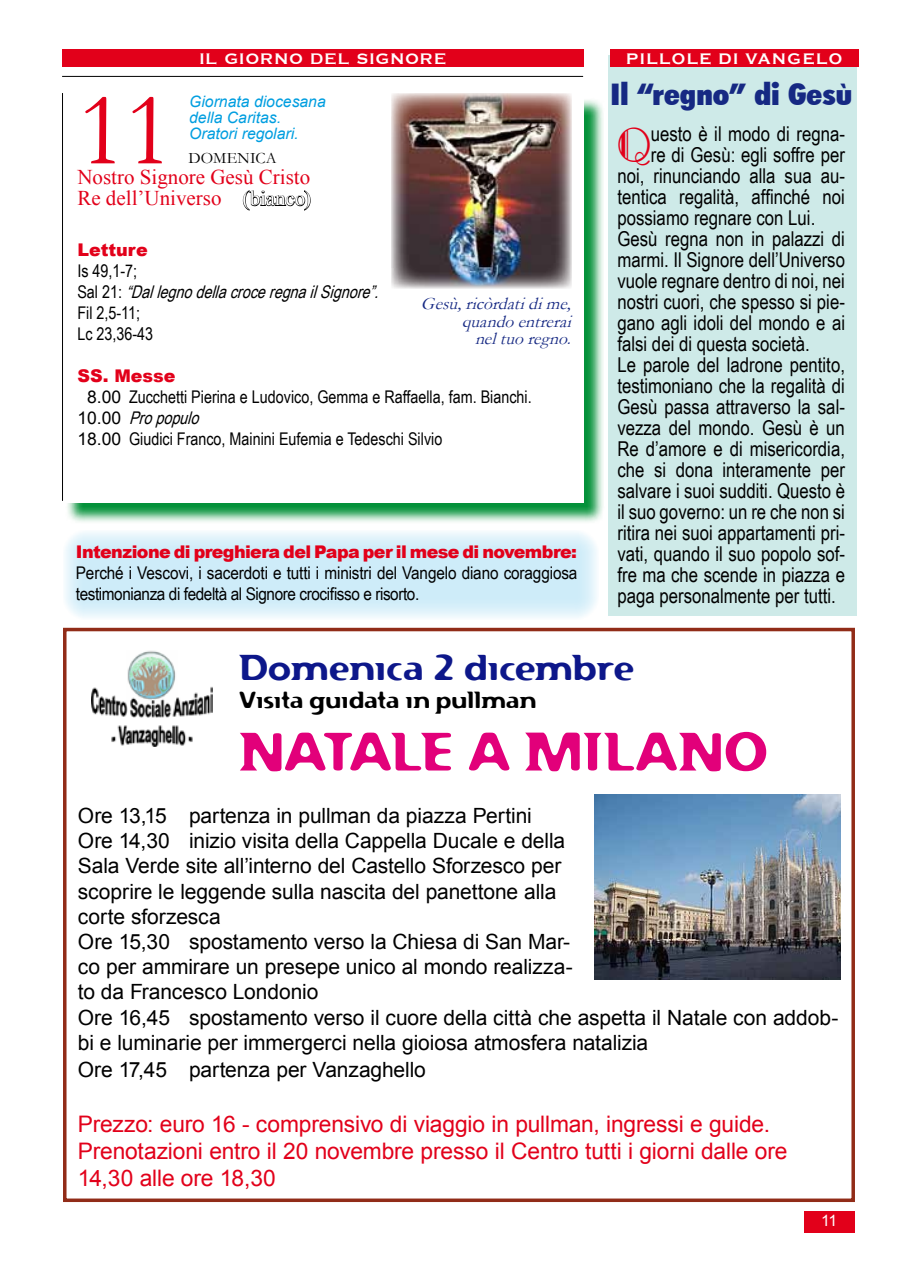
<style>
.page{position:relative;width:918px;height:1275px;background:#fff}
.page>*{position:absolute;margin:0;border:0;box-sizing:border-box;transform-origin:0 0}
.t1{font:105px "Garamond";color:#e2001a}
.t2{font:52.5px "Flexure";letter-spacing:-.02em;color:#e2007a}
.t3{font:43.4px "Galleria Plain";color:#e2001a;scale:.87 1}
.t4{font:35px "Flexure";letter-spacing:-.02em;color:#0d178a}
.t5{font:900 condensed 29.75px "Futura BT";color:#162983;scale:1.12 1}
.t6{font:22.75px/27.3px "Arial";letter-spacing:-.005em;color:#e2001a}
.t7{font:22.75px "Flexure";letter-spacing:-.02em;color:#000}
.t8{font:21px/25.2px "Arial";letter-spacing:-.005em;color:#000}
.t9{font:21px/21px "Times New Roman";color:#e2001a}
.t10{font:20.47px "Arial Narrow";color:#000}
.t11{font:17.5px/21px "Arial Narrow";letter-spacing:-.01em;color:#000}
.t12{font:17.5px/21px "Arial Narrow";letter-spacing:-.01em;color:#000;scale:1.07 1}
.t13{font:900 17.5px "Arial";letter-spacing:-.035em;color:#e2001a}
.t14{font:italic 17.5px/17.5px "Garamond";color:#162983;text-align:right}
.t15{font:900 17.5px "Arial";color:#e2001a}
.t16{font:15.92px "Garamond";letter-spacing:.005em;color:#000}
.t17{font:italic 15.75px/15.9px "Arial";color:#009ee0}
.t18{font:700 15.75px "Copperplate";letter-spacing:.1em;color:#fff}
.t19{font:700 15.75px "Copperplate Gothic";letter-spacing:.1em;color:#fff}
.t20{font:15.75px "Arial";color:#fff}
.s1{color:#fff}
.s2{font-style:italic}
.s3{font-family:"Arial";color:#fff}
.s4{font-family:"Arial"}
</style>
<div class="page">
<div style="left:63px;top:50px;width:520px;height:17px;background:#e2001a"></div>
<hr style="left:62px;top:76px;width:521px;height:1px;background:#000">
<svg style="left:67px;top:100px;width:536px;height:422px;background:#74c292"></svg>
<div style="left:63px;top:95px;width:520px;height:407px;background:#fff"></div>
<svg style="left:242px;top:190px;width:69px;height:21px"></svg>
<hr style="left:62px;top:93px;width:1px;height:408px;background:#000">
<div style="left:804px;top:1211px;width:50px;height:21px;background:#e2001a"></div>
<svg style="left:65px;top:532px;width:532px;height:86px;background:#d5eef9"></svg>
<div style="left:608px;top:55px;width:248px;height:560px;background:#ceeae8"></div>
<div style="left:610px;top:50px;width:248px;height:17px;background:#e2001a"></div>
<div style="left:63px;top:628px;width:792px;height:574px;border:4px solid #912c18"></div>
<img style="left:92px;top:651px;width:120px;height:95px">
<img style="left:594px;top:795px;width:246px;height:184px">
<img style="left:391px;top:93px;width:181px;height:195px">
<p class="t18" style="left:200px;top:50px;width:248px">IL GIORNO DEL SIGNORE</p>
<p class="t17" style="left:189px;top:94px;width:138px">Giornata diocesana della Caritas.<br>Oratori regolari.</p>
<h1 class="t1" style="left:77px;top:60px;width:98px">11</h1>
<p class="t16" style="left:189px;top:148px;width:90px">DOMENICA</p>
<p class="t9" style="left:77px;top:167px;width:235px">Nostro Signore Gesù Cristo<br>Re dell’Universo <span class="s1">(bianco)</span></p>
<p class="t15" style="left:77px;top:237px;width:72px">Letture</p>
<p class="t11" style="left:77px;top:260px;width:309px">Is 49,1-7;<br>S a l 2 1 : <span class="s2">“DallegnodellacroceregnailSignore”.<br></span>Fil 2,5-11;<br>Lc 23,36-43</p>
<p class="t13" style="left:77px;top:363px;width:100px">SS. Messe</p>
<p class="t11" style="left:77px;top:386px;width:456px"><span class="s3">1</span><span class="s4">8.00</span> Zucchetti Pierina e Ludovico, Gemma e Raffaella, fam. Bianchi.<br><span class="s4">1 0 . 0 0</span> <span class="s2">Propopulo<br></span><span class="s4">18.00</span> Giudici Franco, Mainini Eufemia e Tedeschi Silvio</p>
<p class="t14" style="left:421px;top:294px;width:157px">Gesù,ricòrdatidime, quandoentrerai neltuoregno.</p>
<p class="t13" style="left:76px;top:539px;width:502px">Intenzione di preghiera del Papa per il mese di novembre:</p>
<p class="t12" style="left:76px;top:562px;width:470px">Perché i Vescovi, i sacerdoti e tutti i ministri del Vangelo diano coraggiosa testimonianza di fedeltà al Signore crocifisso e risorto.</p>
<p class="t19" style="left:626px;top:50px;width:218px">PILLOLE DI VANGELO</p>
<h3 class="t5" style="left:610px;top:76px;width:217px">Il “regno” di Gesù</h3>
<h3 class="t3" style="left:617px;top:121px;width:40px">Q</h3>
<p class="t10" style="left:651px;top:118px;width:196px">uesto è il modo di regna-</p>
<p class="t10" style="left:651px;top:139px;width:196px">re di Gesù: egli soffre per</p>
<p class="t10" style="left:617px;top:160px;width:229px">noi, rinunciando alla sua au-</p>
<p class="t10" style="left:617px;top:181px;width:229px">tentica regalità, affinché noi</p>
<p class="t10" style="left:617px;top:202px;width:199px">possiamo regnare con Lui.</p>
<p class="t10" style="left:617px;top:223px;width:229px">Gesù regna non in palazzi di</p>
<p class="t10" style="left:617px;top:244px;width:229px">marmi. Il Signore dell’Universo</p>
<p class="t10" style="left:617px;top:265px;width:229px">vuole regnare dentro di noi, nei</p>
<p class="t10" style="left:617px;top:286px;width:229px">nostri cuori, che spesso si pie-</p>
<p class="t10" style="left:617px;top:307px;width:229px">gano agli idoli del mondo e ai</p>
<p class="t10" style="left:617px;top:329px;width:194px">falsi dei di questa società.</p>
<p class="t10" style="left:617px;top:350px;width:229px">Le parole del ladrone pentito,</p>
<p class="t10" style="left:617px;top:371px;width:229px">testimoniano che la regalità di</p>
<p class="t10" style="left:617px;top:392px;width:229px">Gesù passa attraverso la sal-</p>
<p class="t10" style="left:617px;top:413px;width:229px">vezza del mondo. Gesù è un</p>
<p class="t10" style="left:617px;top:434px;width:229px">Re d’amore e di misericordia,</p>
<p class="t10" style="left:617px;top:455px;width:229px">che si dona interamente per</p>
<p class="t10" style="left:617px;top:476px;width:229px">salvare i suoi sudditi. Questo è</p>
<p class="t10" style="left:617px;top:497px;width:229px">il suo governo: un re che non si</p>
<p class="t10" style="left:617px;top:518px;width:229px">ritira nei suoi appartamenti pri-</p>
<p class="t10" style="left:617px;top:539px;width:229px">vati, quando il suo popolo sof-</p>
<p class="t10" style="left:617px;top:560px;width:229px">fre ma che scende in piazza e</p>
<p class="t10" style="left:617px;top:581px;width:220px">paga personalmente per tutti.</p>
<h3 class="t4" style="left:239px;top:646px;width:396px">Domenica 2 dicembre</h3>
<p class="t7" style="left:239px;top:685px;width:299px">Visita guidata in pullman</p>
<h2 class="t2" style="left:239px;top:719px;width:530px">NATALE A MILANO</h2>
<p class="t8" style="left:78px;top:803px;width:762px">Ore 13,15 partenza in pullman da piazza Pertini<br>Ore 14,30 inizio visita della Cappella Ducale e della<br>Sala Verde site all’interno del Castello Sforzesco per<br>scoprire le leggende sulla nascita del panettone alla<br>corte sforzesca<br>Ore 15,30 spostamento verso la Chiesa di San Mar-<br>co per ammirare un presepe unico al mondo realizza-<br>to da Francesco Londonio<br>Ore 16,45 spostamento verso il cuore della città che aspetta il Natale con addob&shy;bi e luminarie per immergerci nella gioiosa atmosfera natalizia</p>
<p class="t8" style="left:78px;top:1057px;width:350px">Ore 17,45 partenza per Vanzaghello</p>
<p class="t6" style="left:78px;top:1110px;width:711px">Prezzo: euro 16 - comprensivo di viaggio in pullman, ingressi e guide.<br>Prenotazioni entro il 20 novembre presso il Centro tutti i giorni dalle ore<br>14,30 alle ore 18,30</p>
<p class="t20" style="left:821px;top:1210px;width:18px">11</p>
</div>
